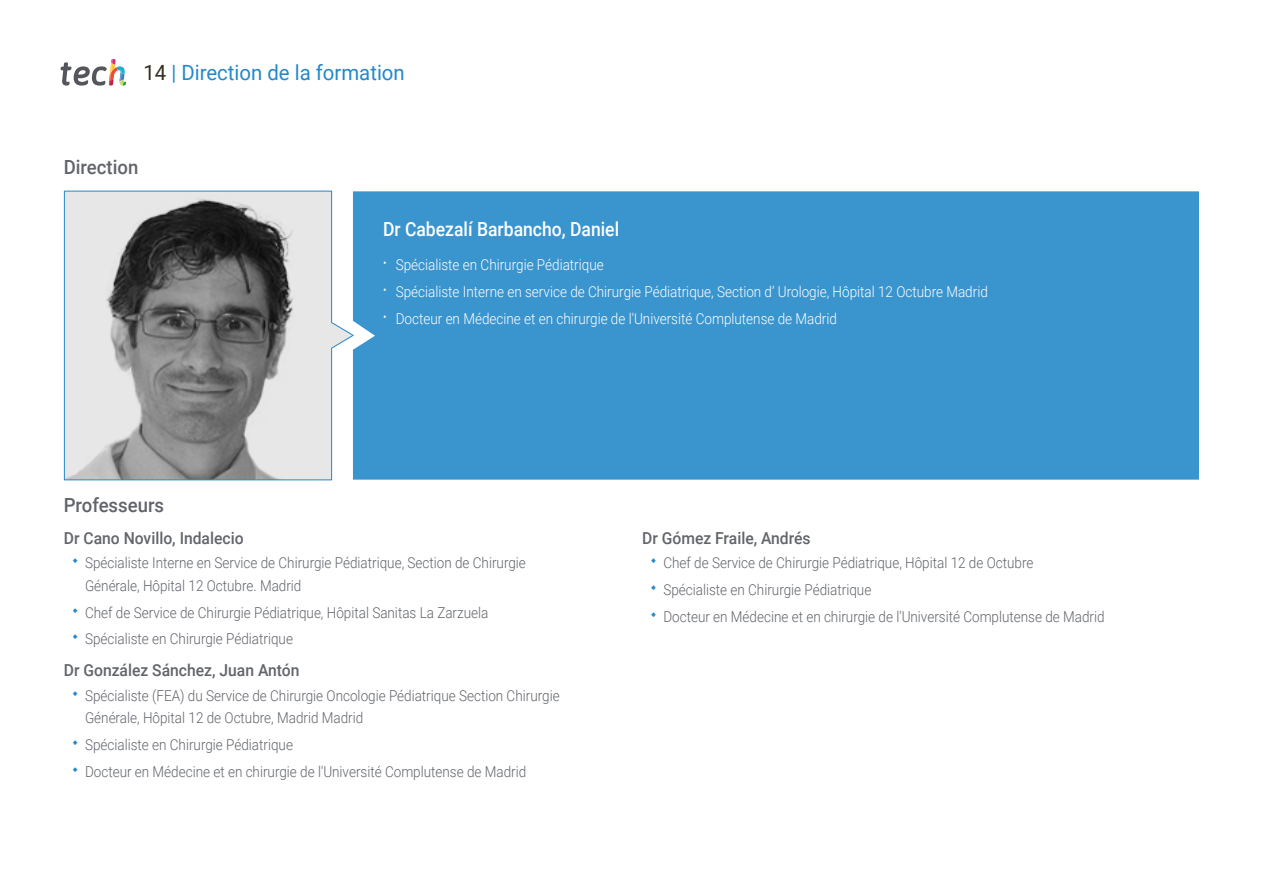
<style>
.page{position:relative;width:1263px;height:893px;background:#fff}
.page>*{position:absolute;margin:0;border:0;box-sizing:border-box;transform-origin:0 0}
.t1{font:21px "Roboto";color:#2488c9}
.t2{font:500 19.5px "Roboto";color:#fff;scale:.9 1}
.t3{font:500 19.5px "Roboto";color:#61646a;scale:.95 1}
.t4{font:500 16.5px "Roboto";color:#61646a;scale:.95 1}
.t5{font:300 15px/26.7px "Roboto";color:#61646a;scale:.9 1}
.t6{font:300 15px "Roboto";color:#fff;scale:.9 1}
.s1{color:#312e20}
</style>
<div class="page">
<svg style="left:61px;top:59px;width:65px;height:27px"></svg>
<div style="left:354px;top:191px;width:845px;height:289px;background:#3a94ce"></div>
<svg style="left:64px;top:191px;width:290px;height:289px;background:#a2a5a8"></svg>
<h1 class="t1" style="left:144px;top:57px;width:263px"><span class="s1">14</span> | Direction de la formation</h1>
<h2 class="t3" style="left:64px;top:153px;width:80px">Direction</h2>
<h2 class="t2" style="left:383px;top:216px;width:264px">Dr Cabezalí Barbancho, Daniel</h2>
<p class="t6" style="left:383px;top:254px;width:247px"><sup>•</sup> Spécialiste en Chirurgie Pédiatrique</p>
<p class="t6" style="left:383px;top:281px;width:674px"><sup>•</sup> Spécialiste Interne en service de Chirurgie Pédiatrique, Section d’ Urologie, Hôpital 12 Octubre Madrid</p>
<p class="t6" style="left:383px;top:308px;width:506px"><sup>•</sup> Docteur en Médecine et en chirurgie de l'Université Complutense de Madrid</p>
<h2 class="t3" style="left:64px;top:491px;width:107px">Professeurs</h2>
<p class="t4" style="left:64px;top:526px;width:191px">Dr Cano Novillo, Indalecio</p>
<p class="t5" style="left:85px;top:551px;width:491px;line-height:22.5px">Spécialiste Interne en Service de Chirurgie Pédiatrique, Section de Chirurgie<br>Générale, Hôpital 12 Octubre. Madrid</p>
<p class="t5" style="left:85px;top:598px;width:450px">Chef de Service de Chirurgie Pédiatrique, Hôpital Sanitas La Zarzuela<br>Spécialiste en Chirurgie Pédiatrique</p>
<p class="t4" style="left:64px;top:659px;width:250px">Dr González Sánchez, Juan Antón</p>
<p class="t5" style="left:85px;top:684px;width:529px;line-height:22.5px">Spécialiste (FEA) du Service de Chirurgie Oncologie Pédiatrique Section Chirurgie<br>Générale, Hôpital 12 de Octubre, Madrid Madrid</p>
<p class="t5" style="left:85px;top:731px;width:492px">Spécialiste en Chirurgie Pédiatrique<br>Docteur en Médecine et en chirurgie de l'Université Complutense de Madrid</p>
<p class="t4" style="left:642px;top:526px;width:179px">Dr Gómez Fraile, Andrés</p>
<p class="t5" style="left:663px;top:549px;width:492px">Chef de Service de Chirurgie Pédiatrique, Hôpital 12 de Octubre<br>Spécialiste en Chirurgie Pédiatrique<br>Docteur en Médecine et en chirurgie de l'Université Complutense de Madrid</p>
</div>
